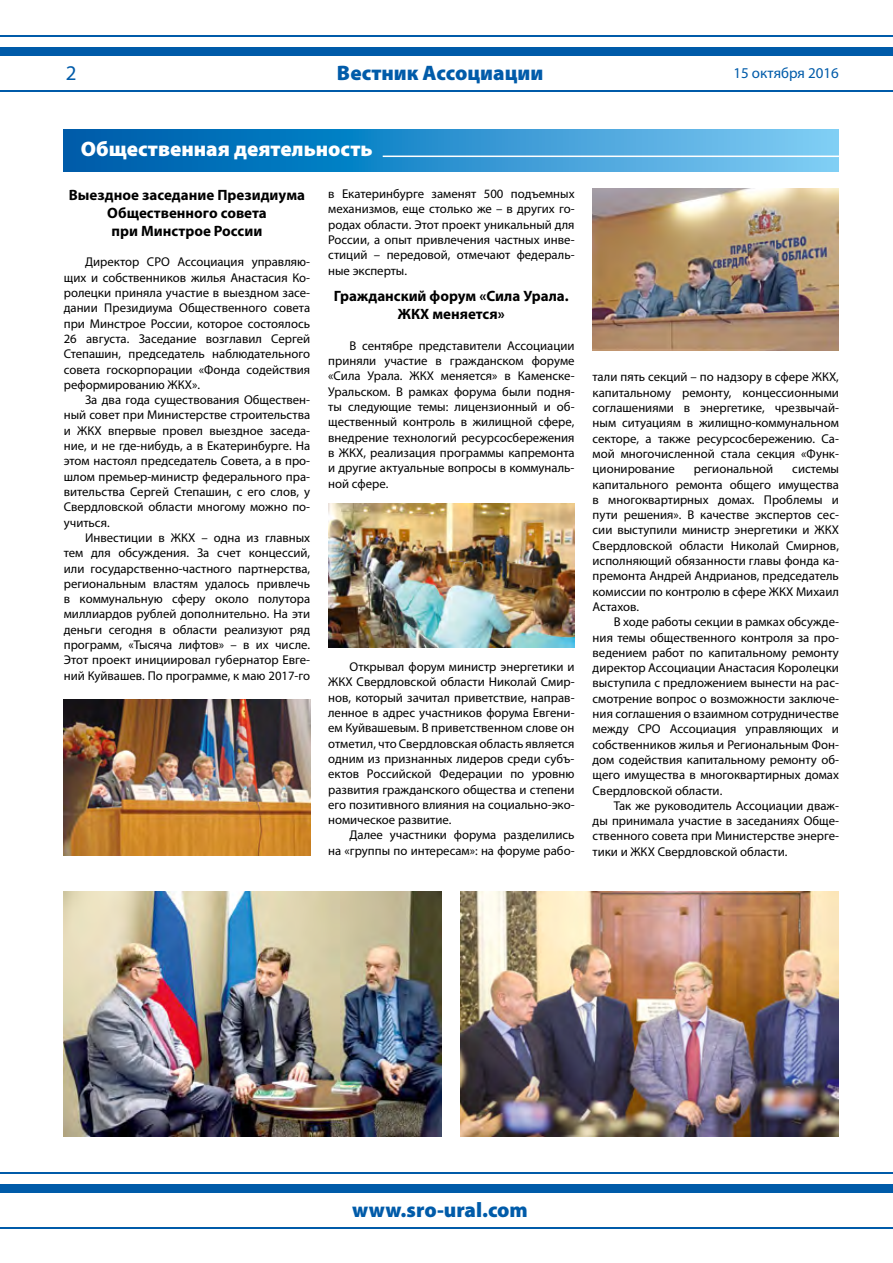
<style>
.page{position:relative;width:893px;height:1263px;background:#fff}
.page>*{position:absolute;margin:0;border:0;box-sizing:border-box;transform-origin:0 0}
.t1{font:900 21px "Myriad Pro";color:#005ba9}
.t2{font:900 21px "Myriad Pro";color:#fff}
.t3{font:21px "Myriad Pro";color:#005ba9}
.t4{font:700 15px/18px "Myriad Pro";color:#000;text-align:center}
.t5{font:15px "Myriad Pro";color:#005ba9}
.t6{font:12.75px/15.3px "Myriad Pro";color:#000;text-align:justify}
</style>
<div class="page">
<svg style="left:64px;top:129px;width:775px;height:43px;background:#3092cf"></svg>
<div style="left:0;top:47px;width:893px;height:9px;background:#005ba9"></div>
<div style="left:0;top:1184px;width:893px;height:8px;background:#005ba9"></div>
<hr style="left:0;top:90px;width:893px;height:1px;background:#005ba9">
<hr style="left:0;top:1227px;width:893px;height:1px;background:#005ba9">
<hr style="left:0;top:35px;width:893px;height:1px;background:#005ba9">
<hr style="left:0;top:1172px;width:893px;height:1px;background:#005ba9">
<hr style="left:383px;top:156px;width:456px;height:1px;background:#fff">
<img style="left:328px;top:503px;width:247px;height:144px">
<img style="left:593px;top:189px;width:246px;height:162px">
<img style="left:64px;top:891px;width:378px;height:245px">
<img style="left:460px;top:891px;width:379px;height:245px">
<img style="left:64px;top:699px;width:246px;height:156px">
<h1 class="t3" style="left:66px;top:60px;width:12px">2</h1>
<h1 class="t1" style="left:337px;top:61px;width:208px">Вестник Ассоциации</h1>
<p class="t5" style="left:733px;top:64px;width:107px">15 октября 2016</p>
<h1 class="t2" style="left:81px;top:137px;width:293px">Общественная деятельность</h1>
<p class="t4" style="left:69px;top:185px;width:238px">Выездное заседание Президиума<br>Общественного совета<br>при Минстрое России</p>
<p class="t6" style="left:85px;top:254px;width:71px">Директор СРО</p>
<p class="t6" style="left:64px;top:254px;width:248px;text-indent:114px">Ассоциация управляю&shy;щих и собственников жилья Анастасия Ко&shy;ролецки приняла участие в выездном засе&shy;дании Президиума Общественного совета при Минстрое России, которое состоялось 26 августа. Заседание возглавил Сергей Степашин, председатель наблюдательного совета госкорпорации «Фонда содействия реформированию ЖКХ</p>
<p class="t6" style="left:192px;top:377px;width:9px">».</p>
<p class="t6" style="left:85px;top:392px;width:227px">За два года существования Обществен-</p>
<p class="t6" style="left:64px;top:407px;width:248px">ный совет при Министерстве строительства</p>
<p class="t6" style="left:64px;top:423px;width:23px">и ЖКХ</p>
<p class="t6" style="left:108px;top:423px;width:204px">впервые провел выездное заседа-</p>
<p class="t6" style="left:64px;top:438px;width:248px">ние, и не где‑нибудь, а в Екатеринбурге. На</p>
<p class="t6" style="left:64px;top:453px;width:248px">этом настоял председатель Совета, а в про-</p>
<p class="t6" style="left:64px;top:469px;width:248px">шлом премьер-министр федерального пра-</p>
<p class="t6" style="left:64px;top:484px;width:248px">вительства Сергей Степашин, с его слов, у</p>
<p class="t6" style="left:64px;top:499px;width:248px">Свердловской области многому можно по-</p>
<p class="t6" style="left:64px;top:514px;width:47px">учиться.</p>
<p class="t6" style="left:85px;top:530px;width:95px">Инвестиции в ЖКХ</p>
<p class="t6" style="left:64px;top:530px;width:248px;text-indent:138px">– одна из главных тем для обсуждения. За счет концессий, или государственно-частного партнерства, региональным властям удалось привлечь в коммунальную сферу около полутора миллиардов рублей дополнительно. На эти деньги сегодня в области реализуют ряд программ, «Тысяча лифтов» – в их числе.<br>Этот проект инициировал губернатор Евге&shy;ний Куйвашев. По программе, к маю 2017‑го</p>
<p class="t6" style="left:328px;top:186px;width:248px">в Екатеринбурге заменят 500 подъемных механизмов, еще столько же – в других го&shy;родах области. Этот проект уникальный для России, а опыт привлечения частных инве&shy;стиций – передовой, отмечают федераль&shy;ные эксперты.</p>
<p class="t4" style="left:334px;top:287px;width:236px">Гражданский форум «Сила Урала.<br>ЖКХ меняется»</p>
<p class="t6" style="left:328px;top:338px;width:248px;text-indent:21px">В сентябре представители Ассоциации приняли участие в гражданском форуме «Сила Урала. ЖКХ</p>
<p class="t6" style="left:328px;top:368px;width:248px;text-indent:113px">меняется» в Каменске-Уральском. В рамках форума были подня&shy;ты следующие темы: лицензионный и об&shy;щественный контроль в жилищной сфере, внедрение технологий ресурсосбережения в ЖКХ</p>
<p class="t6" style="left:328px;top:445px;width:248px;text-indent:35px">, реализация программы капремонта и другие актуальные вопросы в коммуналь&shy;ной сфере.</p>
<p class="t6" style="left:349px;top:659px;width:227px">Открывал форум министр энергетики и</p>
<p class="t6" style="left:328px;top:674px;width:10px">ЖКХ</p>
<p class="t6" style="left:328px;top:674px;width:248px;text-indent:28px">Свердловской области Николай Смир&shy;нов, который зачитал приветствие, направ&shy;ленное в адрес участников форума Евгени&shy;ем Куйвашевым. В приветственном слове он отметил, что Свердловская область является одним из признанных лидеров среди субъ&shy;ектов Российской Федерации по уровню развития гражданского общества и степени его позитивного влияния на социально-эко&shy;номическое развитие.</p>
<p class="t6" style="left:328px;top:827px;width:248px;text-align:right">Далее участники форума разделились<br>на «группы по интересам»: на форуме рабо-</p>
<p class="t6" style="left:593px;top:369px;width:229px">тали пять секций – по надзору в сфере ЖКХ</p>
<p class="t6" style="left:593px;top:369px;width:248px;text-indent:244px">, капитальному ремонту, концессионными соглашениями в энергетике, чрезвычай&shy;ным ситуациям в жилищно-коммунальном секторе, а также ресурсосбережению. Са&shy;мой многочисленной стала секция «Функ&shy;ционирование</p>
<p class="t6" style="left:694px;top:461px;width:81px">региональной</p>
<p class="t6" style="left:593px;top:461px;width:248px;text-align:left;text-indent:200px">системы капитального ремонта общего имущества в многоквартирных домах. Проблемы и пути решения». В качестве экспертов сес&shy;сии выступили министр энергетики и ЖКХ Свердловской области Николай Смирнов, исполняющий обязанности главы фонда ка&shy;премонта Андрей Андрианов, председатель комиссии по контролю в сфере ЖКХ</p>
<p class="t6" style="left:796px;top:583px;width:44px">Михаил</p>
<p class="t6" style="left:593px;top:599px;width:48px">Астахов.</p>
<p class="t6" style="left:614px;top:614px;width:227px">В ходе работы секции в рамках обсужде-</p>
<p class="t6" style="left:593px;top:629px;width:248px">ния темы общественного контроля за про-</p>
<p class="t6" style="left:593px;top:645px;width:248px">ведением работ по капитальному ремонту</p>
<p class="t6" style="left:593px;top:660px;width:248px">директор Ассоциации Анастасия Королецки</p>
<p class="t6" style="left:593px;top:675px;width:248px">выступила с предложением вынести на рас-</p>
<p class="t6" style="left:593px;top:691px;width:248px">смотрение вопрос о возможности заключе-</p>
<p class="t6" style="left:593px;top:706px;width:248px">ния соглашения о взаимном сотрудничестве</p>
<p class="t6" style="left:593px;top:721px;width:54px">между СРО</p>
<p class="t6" style="left:593px;top:721px;width:248px;text-indent:77px">Ассоциация управляющих и собственников жилья и Региональным Фон&shy;дом содействия капитальному ремонту об&shy;щего имущества в многоквартирных домах Свердловской области.</p>
<p class="t6" style="left:593px;top:798px;width:248px;text-indent:21px">Так же руководитель Ассоциации дваж&shy;ды принимала участие в заседаниях Обще&shy;ственного совета при Министерстве энерге&shy;тики и ЖКХ</p>
<p class="t6" style="left:658px;top:844px;width:131px">Свердловской области.</p>
<h1 class="t1" style="left:352px;top:1197px;width:177px">www.sro-ural.com</h1>
</div>
